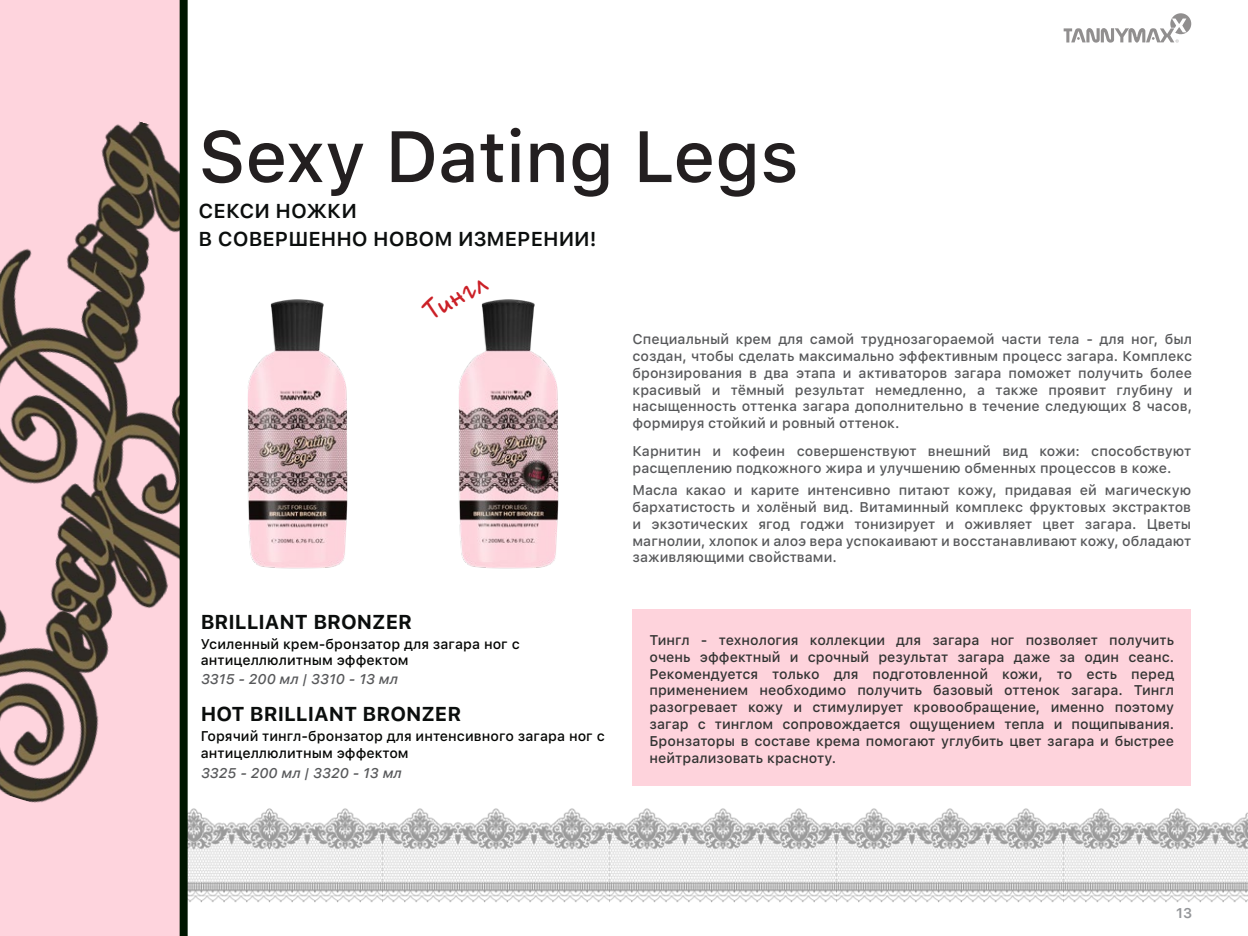
<style>
.page{position:relative;width:1248px;height:936px;background:#fff}
.page>*{position:absolute;margin:0;border:0;box-sizing:border-box;transform-origin:0 0}
.t1{font:500 72px "SFUI Text";color:#231f20}
.t2{font:32px "Epsilon C";color:#cb2027}
.t3{font:600 20px "SFUI Text";color:#0b0e0d}
.t4{font:700 20px "SFUI Text";color:#0b0e0d}
.t5{font:500 14px/16.8px "SFUI Text";color:#57585a;text-align:justify}
.t6{font:500 14px/16.8px "SFUI Text";color:#323332;text-align:justify}
.t7{font:500 14px/16.8px "SFUI Text";color:#040503}
.t8{font:italic 500 14px "SFUI Text";color:#57585a}
.t9{font:600 14px "SFUI Text";color:#939598}
</style>
<div class="page">
<svg style="left:1063px;top:13px;width:128px;height:30px"></svg>
<img style="left:188px;top:808px;width:1059px;height:95px">
<img style="left:247px;top:299px;width:101px;height:270px">
<img style="left:458px;top:299px;width:101px;height:270px">
<div style="left:632px;top:609px;width:559px;height:176px;background:#fed3dc"></div>
<svg style="left:0;top:0;width:188px;height:935px;background:#bb9e9f"></svg>
<p class="t1" style="left:198px;top:105px;width:602px">Sexy Dating Legs</p>
<p class="t3" style="left:198px;top:196px;width:160px">СЕКСИ НОЖКИ</p>
<p class="t3" style="left:198px;top:224px;width:399px">В СОВЕРШЕННО НОВОМ ИЗМЕРЕНИИ!</p>
<p class="t2" style="left:415px;top:294px;width:69px;rotate:-29deg">Тингл</p>
<p class="t4" style="left:201px;top:607px;width:213px">BRILLIANT BRONZER</p>
<p class="t7" style="left:201px;top:634px;width:321px">Усиленный крем-бронзатор для загара ног с антицеллюлитным эффектом</p>
<p class="t8" style="left:201px;top:669px;width:198px">3315 - 200 мл | 3310 - 13 мл</p>
<p class="t4" style="left:201px;top:699px;width:262px">HOT BRILLIANT BRONZER</p>
<p class="t7" style="left:201px;top:726px;width:405px">Горячий тингл-бронзатор для интенсивного загара ног с антицеллюлитным эффектом</p>
<p class="t8" style="left:201px;top:762px;width:202px">3325 - 200 мл | 3320 - 13 мл</p>
<p class="t5" style="left:632px;top:330px;width:561px">Специальный крем для самой труднозагораемой части тела - для ног, был создан, чтобы сделать максимально эффективным процесс загара. Комплекс бронзирования в два этапа и активаторов загара поможет получить более красивый и тёмный результат немедленно, а также проявит глубину и насыщенность оттенка загара дополнительно в течение следующих 8 часов, формируя стойкий и ровный оттенок.</p>
<p class="t5" style="left:632px;top:442px;width:560px">Карнитин и кофеин совершенствуют внешний вид кожи: способствуют расщеплению подкожного жира и улучшению обменных процессов в коже.</p>
<p class="t5" style="left:632px;top:481px;width:560px">Масла какао и карите интенсивно питают кожу, придавая ей магическую бархатистость и холёный вид. Витаминный комплекс фруктовых экстрактов и экзотических ягод годжи тонизирует и оживляет цвет загара. Цветы магнолии, хлопок и алоэ вера успокаивают и восстанавливают кожу, обладают заживляющими свойствами.</p>
<p class="t6" style="left:649px;top:631px;width:526px">Тингл - технология коллекции для загара ног позволяет получить очень эффектный и срочный результат загара даже за один сеанс.<br>Рекомендуется только для подготовленной кожи, то есть перед применением необходимо получить базовый оттенок загара. Тингл разогревает кожу и стимулирует кровообращение, именно поэтому загар с тинглом сопровождается ощущением тепла и пощипывания.<br>Бронзаторы в составе крема помогают углубить цвет загара и быстрее нейтрализовать красноту.</p>
<p class="t9" style="left:1175px;top:902px;width:18px">13</p>
</div>
